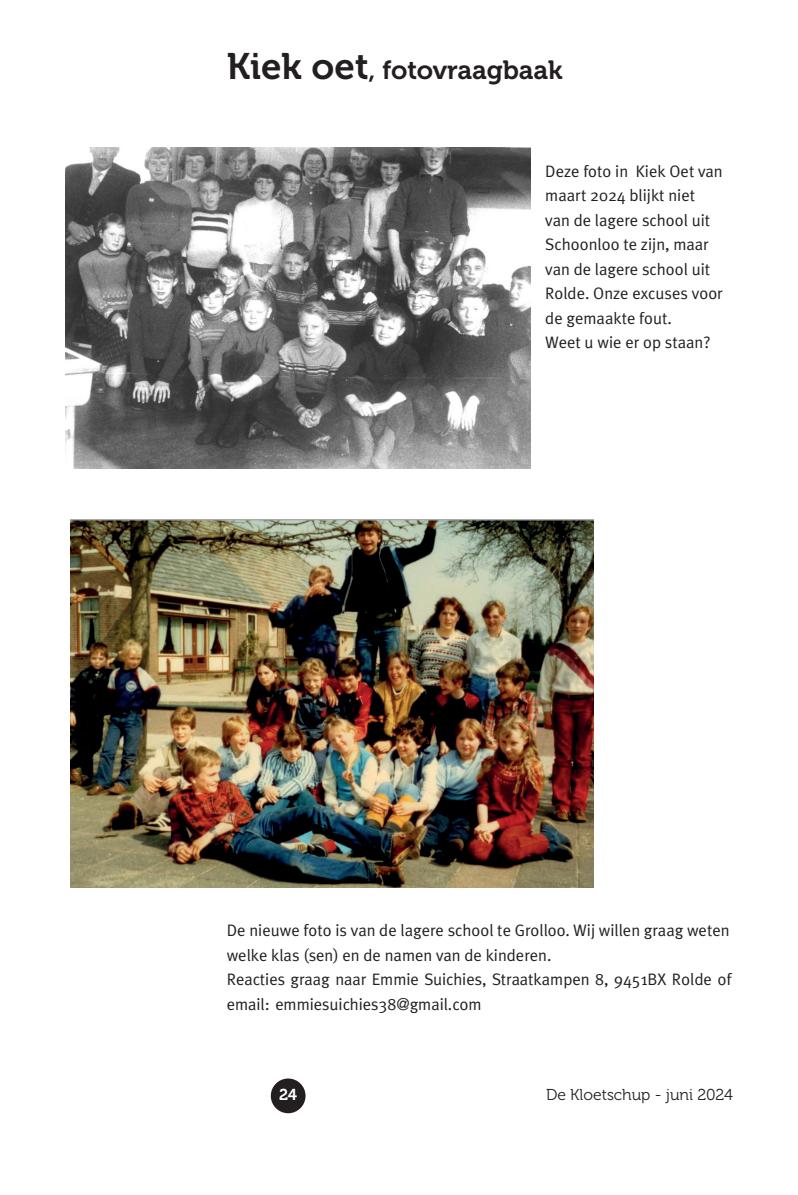
<style>
.page{position:relative;width:798px;height:1195px;background:#fff}
.page>*{position:absolute;margin:0;border:0;box-sizing:border-box;transform-origin:0 0}
.t1{font:26.25px "Museo 700";color:#231f20}
.t2{font:16.62px/24.5px "Meta Plus Normal";color:#231f20}
.t3{font:16.62px/24.5px "Meta";color:#231f20}
.t4{font:15.75px "Museo 300";color:#231f20}
.t5{font:15.75px "Museo 700";color:#fff}
.s1{font-size:36.75px}
</style>
<div class="page">
<div style="left:271px;top:1078px;width:34px;height:35px;background:#231f20;border-radius:50%"></div>
<img style="left:71px;top:520px;width:522px;height:367px">
<img style="left:65px;top:148px;width:465px;height:320px">
<h1 class="t1" style="left:227px;top:56px;width:337px"><span class="s1">Kiek oet</span>, fotovraagbaak</h1>
<p class="t2" style="left:545px;top:158px;width:179px">Deze foto in Kiek Oet van maart 2024 blijkt niet van de lagere school uit<br>Schoonloo te zijn, maar van de lagere school uit<br>Rolde. Onze excuses voor de gemaakte fout.<br>Weet u wie er op staan?</p>
<p class="t2" style="left:227px;top:918px;width:504px">De nieuwe foto is van de lagere school te Grolloo. Wij willen graag weten welke klas (sen) en de namen van de kinderen.</p>
<p class="t3" style="left:227px;top:967px;width:506px">Reacties graag naar Emmie Suichies, Straatkampen 8, 9451BX Rolde of email: emmiesuichies38@gmail.com</p>
<p class="t5" style="left:279px;top:1086px;width:20px">24</p>
<p class="t4" style="left:546px;top:1086px;width:188px">De Kloetschup - juni 2024</p>
</div>
